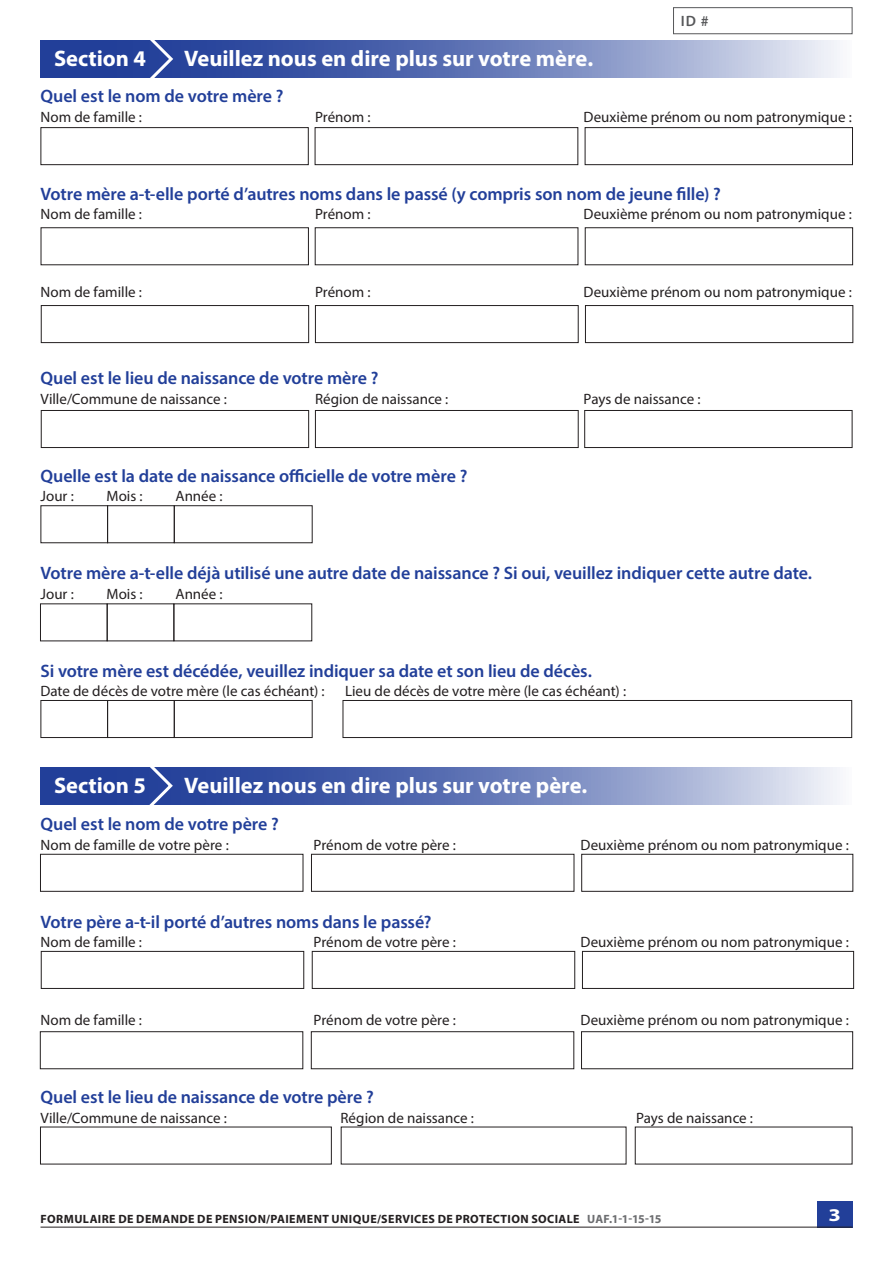
<style>
.page{position:relative;width:893px;height:1263px;background:#fff}
.page>*{position:absolute;margin:0;border:0;box-sizing:border-box;transform-origin:0 0}
.section{font:700 22.5px "Myriad Pro";color:#fff}
.bold_text{font:600 18px "Myriad Pro";letter-spacing:-.005em;color:#223f99}
.t1{font:700 18px "Myriad Pro";color:#fff;scale:1.25 1}
.text{font:15px "Myriad Pro";color:#231f20}
.t2{font:600 15px "Myriad Pro";color:#57585a}
.t3{font:700 12px "Myriad Pro";letter-spacing:.035em;color:#231f20}
.s1{color:#6c6d70}
</style>
<div class="page">
<svg style="left:40px;top:40px;width:800px;height:38px;background:#6a7dba"></svg>
<svg style="left:144px;top:40px;width:31px;height:38px"></svg>
<div style="left:343px;top:700px;width:509px;height:38px;border:1px solid #231f20"></div>
<div style="left:40px;top:854px;width:263px;height:38px;border:1px solid #231f20"></div>
<div style="left:311px;top:854px;width:263px;height:38px;border:1px solid #231f20"></div>
<div style="left:581px;top:854px;width:272px;height:38px;border:1px solid #231f20"></div>
<svg style="left:40px;top:767px;width:800px;height:38px;background:#6a7dba"></svg>
<svg style="left:144px;top:767px;width:31px;height:38px"></svg>
<div style="left:41px;top:505px;width:67px;height:38px;border:1px solid #231f20"></div>
<div style="left:107px;top:505px;width:68px;height:38px;border:1px solid #231f20"></div>
<div style="left:174px;top:505px;width:139px;height:38px;border:1px solid #231f20"></div>
<div style="left:41px;top:700px;width:67px;height:38px;border:1px solid #231f20"></div>
<div style="left:107px;top:700px;width:68px;height:38px;border:1px solid #231f20"></div>
<div style="left:174px;top:700px;width:139px;height:38px;border:1px solid #231f20"></div>
<div style="left:41px;top:305px;width:268px;height:38px;border:1px solid #231f20"></div>
<div style="left:315px;top:305px;width:264px;height:38px;border:1px solid #231f20"></div>
<div style="left:585px;top:305px;width:268px;height:38px;border:1px solid #231f20"></div>
<div style="left:41px;top:127px;width:268px;height:38px;border:1px solid #231f20"></div>
<div style="left:315px;top:127px;width:263px;height:38px;border:1px solid #231f20"></div>
<div style="left:585px;top:127px;width:268px;height:38px;border:1px solid #231f20"></div>
<div style="left:41px;top:227px;width:268px;height:38px;border:1px solid #231f20"></div>
<div style="left:315px;top:227px;width:263px;height:38px;border:1px solid #231f20"></div>
<div style="left:585px;top:227px;width:268px;height:38px;border:1px solid #231f20"></div>
<div style="left:41px;top:410px;width:268px;height:38px;border:1px solid #231f20"></div>
<div style="left:315px;top:410px;width:264px;height:38px;border:1px solid #231f20"></div>
<div style="left:584px;top:410px;width:268px;height:38px;border:1px solid #231f20"></div>
<div style="left:41px;top:951px;width:263px;height:38px;border:1px solid #231f20"></div>
<div style="left:312px;top:951px;width:263px;height:38px;border:1px solid #231f20"></div>
<div style="left:582px;top:951px;width:272px;height:38px;border:1px solid #231f20"></div>
<div style="left:40px;top:1031px;width:263px;height:38px;border:1px solid #231f20"></div>
<div style="left:311px;top:1031px;width:263px;height:38px;border:1px solid #231f20"></div>
<div style="left:581px;top:1031px;width:272px;height:38px;border:1px solid #231f20"></div>
<div style="left:817px;top:1201px;width:35px;height:26px;background:#223f99"></div>
<hr style="left:40px;top:1227px;width:812px;height:1px;background:#231f20">
<div style="left:673px;top:7px;width:179px;height:27px;border:1px solid #57585a"></div>
<p class="t2" style="left:681px;top:12px;width:29px">ID #</p>
<p class="section" style="left:54px;top:44px;width:94px">Section 4</p>
<p class="section" style="left:184px;top:44px;width:410px">Veuillez nous en dire plus sur votre mère.</p>
<p class="bold_text" style="left:40px;top:85px;width:245px">Quel est le nom de votre mère ?</p>
<p class="text" style="left:40px;top:108px;width:103px">Nom de famille :</p>
<p class="text" style="left:315px;top:108px;width:57px">Prénom :</p>
<p class="text" style="left:584px;top:108px;width:270px">Deuxième prénom ou nom patronymique :</p>
<p class="bold_text" style="left:40px;top:182px;width:682px">Votre mère a-t-elle porté d’autres noms dans le passé (y compris son nom de jeune fille) ?</p>
<p class="text" style="left:40px;top:205px;width:103px">Nom de famille :</p>
<p class="text" style="left:315px;top:205px;width:57px">Prénom :</p>
<p class="text" style="left:584px;top:205px;width:270px">Deuxième prénom ou nom patronymique :</p>
<p class="text" style="left:40px;top:283px;width:103px">Nom de famille :</p>
<p class="text" style="left:315px;top:283px;width:57px">Prénom :</p>
<p class="text" style="left:584px;top:283px;width:270px">Deuxième prénom ou nom patronymique :</p>
<p class="bold_text" style="left:40px;top:367px;width:339px">Quel est le lieu de naissance de votre mère ?</p>
<p class="text" style="left:40px;top:390px;width:188px">Ville/Commune de naissance :</p>
<p class="text" style="left:315px;top:390px;width:135px">Région de naissance :</p>
<p class="text" style="left:584px;top:390px;width:118px">Pays de naissance :</p>
<p class="bold_text" style="left:40px;top:464px;width:428px">Quelle est la date de naissance officielle de votre mère ?</p>
<p class="text" style="left:40px;top:487px;width:35px">Jour :</p>
<p class="text" style="left:106px;top:487px;width:38px">Mois :</p>
<p class="text" style="left:176px;top:487px;width:49px">Année :</p>
<p class="bold_text" style="left:40px;top:562px;width:773px">Votre mère a-t-elle déjà utilisé une autre date de naissance ? Si oui, veuillez indiquer cette autre date.</p>
<p class="text" style="left:40px;top:585px;width:35px">Jour :</p>
<p class="text" style="left:106px;top:585px;width:38px">Mois :</p>
<p class="text" style="left:176px;top:585px;width:49px">Année :</p>
<p class="bold_text" style="left:40px;top:659px;width:553px">Si votre mère est décédée, veuillez indiquer sa date et son lieu de décès.</p>
<p class="text" style="left:40px;top:682px;width:286px">Date de décès de votre mère (le cas échéant) :</p>
<p class="text" style="left:345px;top:682px;width:283px">Lieu de décès de votre mère (le cas échéant) :</p>
<p class="section" style="left:54px;top:770px;width:94px">Section 5</p>
<p class="section" style="left:184px;top:770px;width:405px">Veuillez nous en dire plus sur votre père.</p>
<p class="bold_text" style="left:40px;top:813px;width:240px">Quel est le nom de votre père ?</p>
<p class="text" style="left:40px;top:835px;width:190px">Nom de famille de votre père :</p>
<p class="text" style="left:314px;top:835px;width:144px">Prénom de votre père :</p>
<p class="text" style="left:580px;top:835px;width:270px">Deuxième prénom ou nom patronymique :</p>
<p class="bold_text" style="left:40px;top:910px;width:392px">Votre père a-t-il porté d’autres noms dans le passé?</p>
<p class="text" style="left:40px;top:933px;width:103px">Nom de famille :</p>
<p class="text" style="left:314px;top:933px;width:144px">Prénom de votre père :</p>
<p class="text" style="left:580px;top:933px;width:270px">Deuxième prénom ou nom patronymique :</p>
<p class="text" style="left:40px;top:1011px;width:103px">Nom de famille :</p>
<p class="text" style="left:314px;top:1011px;width:144px">Prénom de votre père :</p>
<p class="text" style="left:580px;top:1011px;width:270px">Deuxième prénom ou nom patronymique :</p>
<p class="bold_text" style="left:40px;top:1086px;width:335px">Quel est le lieu de naissance de votre père ?</p>
<p class="text" style="left:40px;top:1108px;width:188px">Ville/Commune de naissance :</p>
<p class="text" style="left:340px;top:1108px;width:135px">Région de naissance :</p>
<p class="text" style="left:636px;top:1108px;width:118px">Pays de naissance :</p>
<p class="t3" style="left:41px;top:1211px;width:622px">FORMULAIRE DE DEMANDE DE PENSION/PAIEMENT UNIQUE/SERVICES DE PROTECTION SOCIALE <span class="s1">UAF.1-1-15-15</span></p>
<p class="t1" style="left:829px;top:1203px;width:11px">3</p>
</div>
